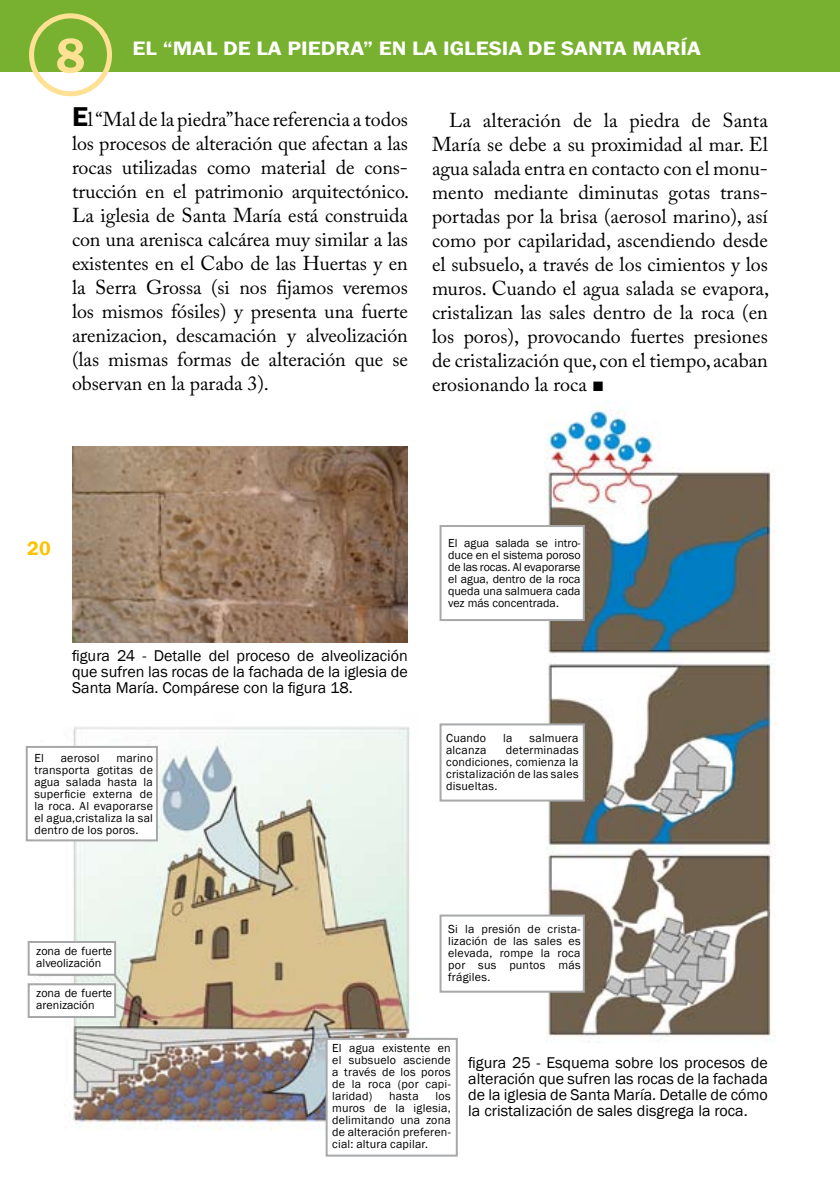
<style>
.page{position:relative;width:840px;height:1191px;background:#fff}
.page>*{position:absolute;margin:0;border:0;box-sizing:border-box;transform-origin:0 0}
.t1{font:600 50.6px "Franklin Gothic";color:#ffe193}
.t2{font:20px/24px "Adobe Caslon Pro";letter-spacing:-.005em;color:#000;text-align:justify}
.t3{font:600 20px "Franklin Gothic";color:#fff;scale:1.14 1}
.t4{font:600 20px "Franklin Gothic";color:#fdc300}
.t5{font:16px/16px "Franklin Gothic";color:#000;text-align:justify}
.t6{font:12px/12px "Franklin Gothic";letter-spacing:.015em;color:#000;text-align:justify}
.s1{font-family:"Franklin Gothic";font-weight:600;font-size:28px}
.s2{font-family:"Franklin Gothic"}
</style>
<div class="page">
<div style="left:0;top:0;width:839px;height:72px;background:#78b130"></div>
<div style="left:29px;top:13px;width:83px;height:83px;border:5px solid #ffe193;border-radius:50%"></div>
<img style="left:31px;top:726px;width:380px;height:404px">
<img style="left:439px;top:406px;width:337px;height:641px">
<img style="left:72px;top:446px;width:336px;height:196px">
<div style="left:439px;top:525px;width:145px;height:96px;background:#fff;border:2px solid #a6a8aa"></div>
<div style="left:439px;top:723px;width:145px;height:78px;background:#fff;border:2px solid #a6a8aa"></div>
<div style="left:26px;top:746px;width:132px;height:95px;background:#fff;border:2px solid #a6a8aa"></div>
<div style="left:28px;top:941px;width:88px;height:34px;background:#fff;border:2px solid #a6a8aa"></div>
<div style="left:28px;top:983px;width:88px;height:35px;background:#fff;border:2px solid #a6a8aa"></div>
<div style="left:325px;top:1037px;width:132px;height:119px;background:#fff;border:2px solid #a6a8aa"></div>
<div style="left:439px;top:914px;width:145px;height:78px;background:#fff;border:2px solid #a6a8aa"></div>
<h1 class="t1" style="left:56px;top:24px;width:31px">8</h1>
<p class="t3" style="left:133px;top:36px;width:500px">EL “MAL DE LA PIEDRA” EN LA IGLESIA DE SANTA MARÍA</p>
<p class="t2" style="left:72px;top:107px;width:338px"><span class="s1">E</span>l “Mal de la piedra” hace referencia a todos los procesos de alteración que afectan a las rocas utilizadas como material de cons&shy;trucción en el patrimonio arquitectónico.<br>La iglesia de Santa María está construida con una arenisca calcárea muy similar a las existentes en el Cabo de las Huertas y en la Serra Grossa (si nos fijamos veremos los mismos fósiles) y presenta una fuerte arenizacion, descamación y alveolización (las mismas formas de alteración que se observan en la parada 3).</p>
<p class="t2" style="left:432px;top:108px;width:338px;text-indent:17px">La alteración de la piedra de Santa María se debe a su proximidad al mar. El agua salada entra en contacto con el monu&shy;mento mediante diminutas gotas trans&shy;portadas por la brisa (aerosol marino), así como por capilaridad, ascendiendo desde el subsuelo, a través de los cimientos y los muros. Cuando el agua salada se evapora, cristalizan las sales dentro de la roca (en los poros), provocando fuertes presiones de cristalización que, con el tiempo, acaban erosionando la roca <span class="s2">■</span></p>
<p class="t4" style="left:27px;top:536px;width:25px">20</p>
<p class="t5" style="left:72px;top:648px;width:337px">figura 24 - Detalle del proceso de alveolización que sufren las rocas de la fachada de la iglesia de Santa María. Compárese con la figura 18.</p>
<p class="t6" style="left:34px;top:752px;width:120px;text-indent:82px">marino transporta gotitas de agua salada hasta la superficie externa de la roca. Al evaporarse el agua,cristaliza la sal dentro de los poros.</p>
<p class="t6" style="left:34px;top:752px;width:11px">El</p>
<p class="t6" style="left:61px;top:752px;width:40px">aerosol</p>
<p class="t6" style="left:36px;top:945px;width:77px">zona de fuerte alveolización</p>
<p class="t6" style="left:36px;top:987px;width:77px">zona de fuerte arenización</p>
<p class="t6" style="left:448px;top:537px;width:134px">El agua salada se intro&shy;duce en el sistema poroso de las rocas. Al evaporarse el agua, dentro de la roca queda una salmuera cada vez más concentrada.</p>
<p class="t6" style="left:446px;top:731px;width:42px">Cuando</p>
<p class="t6" style="left:503px;top:731px;width:11px">la</p>
<p class="t6" style="left:529px;top:731px;width:50px">salmuera</p>
<p class="t6" style="left:446px;top:743px;width:42px">alcanza</p>
<p class="t6" style="left:446px;top:743px;width:134px;text-indent:60px">determinadas condiciones, comienza la cristalización de las sales disueltas.</p>
<p class="t6" style="left:448px;top:923px;width:134px">Si la presión de crista&shy;lización de las sales es elevada, rompe la roca por sus puntos más frágiles.</p>
<p class="t6" style="left:332px;top:1042px;width:120px">El agua existente en el subsuelo asciende a través de los poros de la roca (por capi&shy;laridad)</p>
<p class="t6" style="left:332px;top:1090px;width:120px;text-indent:103px">los muros de la iglesia, delimitando una zona de alteración preferen&shy;cial: altura capilar.</p>
<p class="t6" style="left:389px;top:1090px;width:31px">hasta</p>
<p class="t5" style="left:468px;top:1055px;width:301px">figura 25 - Esquema sobre los procesos de alteración que sufren las rocas de la fachada de la iglesia de Santa María. Detalle de cómo la cristalización de sales disgrega la roca.</p>
</div>
